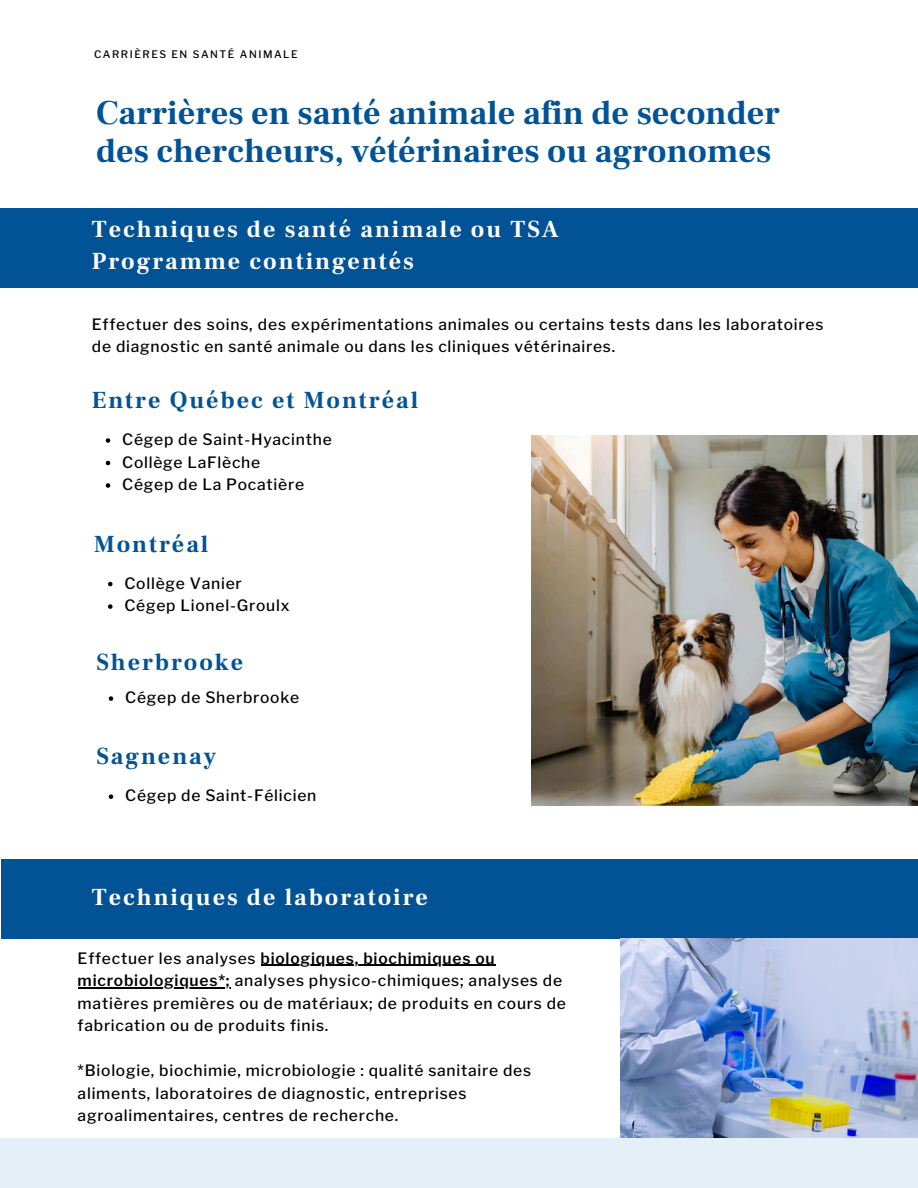
<style>
.page{position:relative;width:918px;height:1188px;background:#fff}
.page>*{position:absolute;margin:0;border:0;box-sizing:border-box;transform-origin:0 0}
.t1{font:700 33.9px/38.2px "Frank Ruhl Libre";color:#015395}
.t2{font:700 24px/31.5px "Frank Ruhl Libre";letter-spacing:.08em;color:#fff}
.t3{font:700 24px "Frank Ruhl Libre";letter-spacing:.08em;color:#015395}
.t4{font:500 15.6px/22.5px "Libre Franklin";letter-spacing:.05em;color:#000}
.t5{font:600 15.6px "Libre Franklin";letter-spacing:.05em;color:#000}
.t6{font:500 10.35px "Libre Franklin";letter-spacing:.15em;color:#000}
.s1{font-weight:500}
.s2{font-weight:600}
</style>
<div class="page">
<div style="left:0;top:1138px;width:918px;height:50px;background:#e4eff8"></div>
<div style="left:0;top:208px;width:918px;height:79px;background:#015395"></div>
<div style="left:2px;top:860px;width:916px;height:79px;background:#015395"></div>
<img style="left:532px;top:436px;width:386px;height:370px">
<img style="left:620px;top:939px;width:298px;height:199px">
<svg style="left:106px;top:438px;width:4px;height:5px"></svg>
<svg style="left:106px;top:461px;width:4px;height:4px"></svg>
<svg style="left:106px;top:483px;width:4px;height:5px"></svg>
<svg style="left:108px;top:582px;width:5px;height:4px"></svg>
<svg style="left:108px;top:604px;width:5px;height:5px"></svg>
<svg style="left:109px;top:696px;width:4px;height:5px"></svg>
<svg style="left:109px;top:794px;width:4px;height:5px"></svg>
<hr style="left:261px;top:965px;width:235px;height:1px;background:#000">
<hr style="left:78px;top:987px;width:153px;height:1px;background:#000">
<h2 class="t6" style="left:94px;top:48px;width:205px">CARRIÈRES EN SANTÉ ANIMALE</h2>
<p class="t1" style="left:96px;top:94px;width:685px">Carrières en santé animale afin de seconder des chercheurs, vétérinaires ou agronomes</p>
<h3 class="t2" style="left:92px;top:214px;width:469px">Techniques de santé animale ou TSA<br>Programme contingentés</h3>
<h2 class="t4" style="left:92px;top:313px;width:733px">Effectuer des soins, des expérimentations animales ou certains tests dans les laboratoires de diagnostic en santé animale ou dans les cliniques vétérinaires.</h2>
<h2 class="t3" style="left:92px;top:385px;width:328px">Entre Québec et Montréal</h2>
<p class="t4" style="left:122px;top:428px;width:211px">Cégep de Saint-Hyacinthe</p>
<p class="t4" style="left:122px;top:451px;width:140px">Collège LaFlèche</p>
<p class="t4" style="left:122px;top:473px;width:183px">Cégep de La Pocatière</p>
<h2 class="t3" style="left:94px;top:529px;width:116px">Montréal</h2>
<p class="t4" style="left:124px;top:572px;width:119px">Collège Vanier</p>
<p class="t4" style="left:124px;top:594px;width:167px">Cégep Lionel-Groulx</p>
<h2 class="t3" style="left:96px;top:647px;width:148px">Sherbrooke</h2>
<p class="t4" style="left:125px;top:686px;width:176px">Cégep de Sherbrooke</p>
<p class="t3" style="left:96px;top:742px;width:121px">Sagnenay</p>
<p class="t4" style="left:125px;top:784px;width:193px">Cégep de Saint-Félicien</p>
<p class="t2" style="left:92px;top:881px;width:338px">Techniques de laboratoire</p>
<h2 class="t5" style="left:78px;top:949px;width:419px"><span class="s1">Effectuer les analyses</span> biologiques, biochimiques ou</h2>
<h3 class="t4" style="left:78px;top:969px;width:490px"><span class="s2">microbiologiques*;</span> analyses physico-chimiques; analyses de matières premières ou de matériaux; de produits en cours de fabrication ou de produits finis.</h3>
<h3 class="t4" style="left:78px;top:1059px;width:455px">*Biologie, biochimie, microbiologie : qualité sanitaire des aliments, laboratoires de diagnostic, entreprises agroalimentaires, centres de recherche.</h3>
</div>
